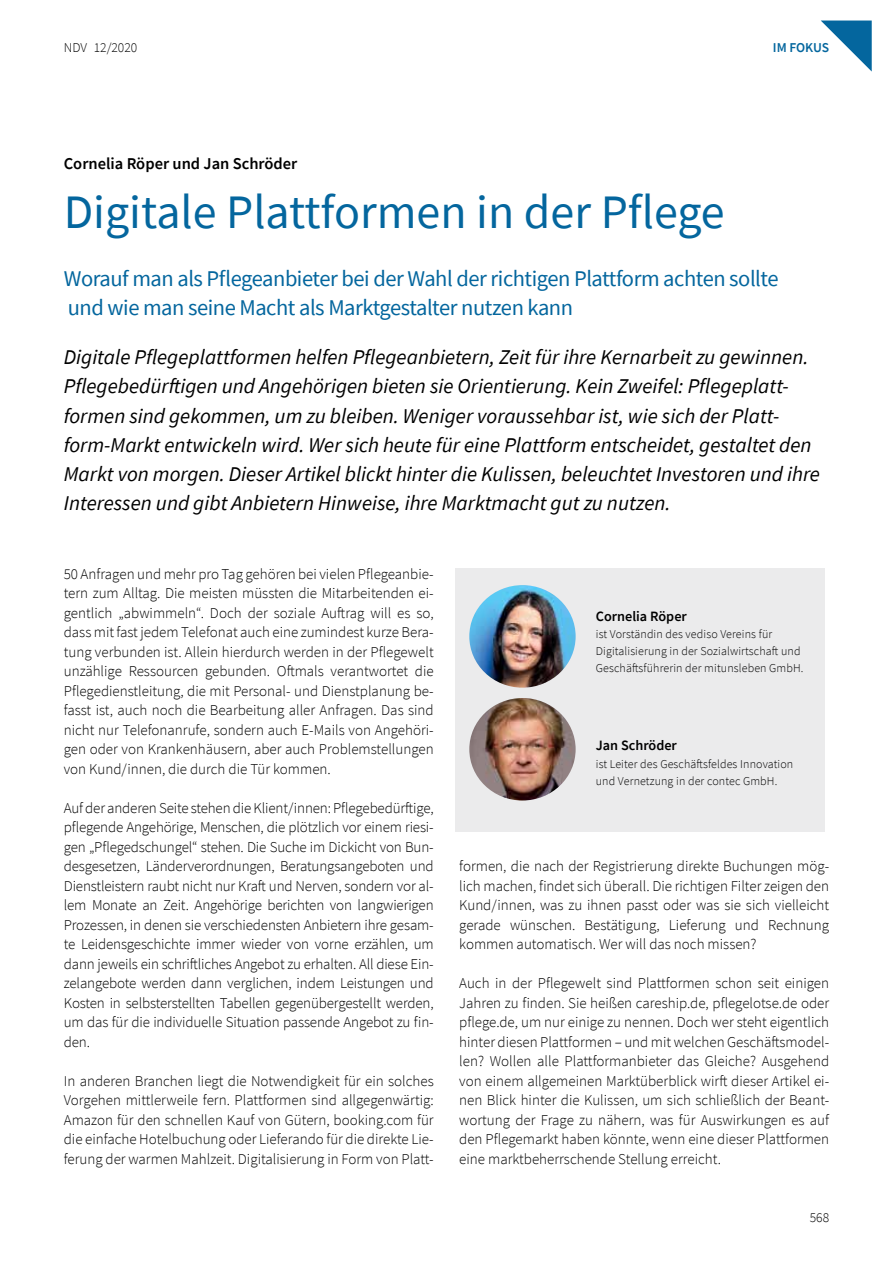
<style>
.page{position:relative;width:893px;height:1263px;background:#fff}
.page>*{position:absolute;margin:0;border:0;box-sizing:border-box;transform-origin:0 0}
.t1{font:48px "Source Sans Pro";color:#04669e}
.t2{font:22.5px/28.5px "Source Sans Pro";letter-spacing:-.02em;color:#04669e}
.t3{font:italic 21px/29.2px "Source Sans Pro";color:#000}
.t4{font:600 16.5px "Source Sans Pro";color:#000}
.t5{font:300 15px/19.5px "Source Sans Pro";color:#000;text-align:justify}
.t6{font:600 14.25px "Source Sans Pro";color:#000}
.t7{font:300 13.5px "Source Sans Pro";color:#000}
.t8{font:600 13.5px "Source Sans Pro";letter-spacing:-.01em;color:#04669e}
.t9{font:300 12px/17.2px "Source Sans Pro";letter-spacing:.01em;color:#000}
.s1{color:#fff}
</style>
<div class="page">
<svg style="left:821px;top:21px;width:51px;height:51px"></svg>
<div style="left:455px;top:568px;width:370px;height:263px;background:#ebebec"></div>
<img style="left:469px;top:585px;width:107px;height:103px">
<img style="left:469px;top:698px;width:107px;height:102px">
<p class="t7" style="left:64px;top:39px;width:75px">NDV 12/2020</p>
<p class="t8" style="left:773px;top:39px;width:58px">IM FOKUS</p>
<p class="t4" style="left:64px;top:153px;width:240px">Cornelia Röper und Jan Schröder<span class="s1">:</span></p>
<h1 class="t1" style="left:64px;top:181px;width:662px">Digitale Plattformen in der Pflege</h1>
<h2 class="t2" style="left:64px;top:264px;width:716px">Worauf man als Pflegeanbieter bei der Wahl der richtigen Plattform achten sollte und wie man seine Macht als Marktgestalter nutzen kann</h2>
<p class="t3" style="left:64px;top:342px;width:758px">Digitale Pflegeplattformen helfen Pflegeanbietern, Zeit für ihre Kernarbeit zu gewinnen.<br>Pflegebedürftigen und Angehörigen bieten sie Orientierung. Kein Zweifel: Pflegeplatt&shy;formen sind gekommen, um zu bleiben. Weniger voraussehbar ist, wie sich der Platt&shy;form-Markt entwickeln wird. Wer sich heute für eine Plattform entscheidet, gestaltet den Markt von morgen. Dieser Artikel blickt hinter die Kulissen, beleuchtet Investoren und ihre Interessen und gibt Anbietern Hinweise, ihre Marktmacht gut zu nutzen.</p>
<p class="t5" style="left:64px;top:564px;width:371px">50 Anfragen und mehr pro Tag gehören bei vielen Pflegeanbie&shy;tern zum Alltag. Die meisten müssten die Mitarbeitenden ei&shy;gentlich „abwimmeln“. Doch der soziale Auftrag will es so, dass mit fast jedem Telefonat auch eine zumindest kurze Bera&shy;tung verbunden ist. Allein hierdurch werden in der Pflegewelt unzählige Ressourcen gebunden. Oftmals verantwortet die Pflegedienstleitung, die mit Personal- und Dienstplanung be&shy;fasst ist, auch noch die Bearbeitung aller Anfragen. Das sind nicht nur Telefonanrufe, sondern auch E-Mails von Angehöri&shy;gen oder von Krankenhäusern, aber auch Problemstellungen von Kund/innen, die durch die Tür kommen.</p>
<p class="t5" style="left:64px;top:798px;width:371px">Auf der anderen Seite stehen die Klient/innen: Pflegebedürftige, pflegende Angehörige, Menschen, die plötzlich vor einem riesi&shy;gen „Pflegedschungel“ stehen. Die Suche im Dickicht von Bun&shy;desgesetzen, Länderverordnungen, Beratungsangeboten und Dienstleistern raubt nicht nur Kraft und Nerven, sondern vor al&shy;lem Monate an Zeit. Angehörige berichten von langwierigen Prozessen, in denen sie verschiedensten Anbietern ihre gesam&shy;te Leidensgeschichte immer wieder von vorne erzählen, um dann jeweils ein schriftliches Angebot zu erhalten. All diese Ein&shy;zelangebote werden dann verglichen, indem Leistungen und Kosten in selbsterstellten Tabellen gegenübergestellt werden, um das für die individuelle Situation passende Angebot zu fin&shy;den.</p>
<p class="t5" style="left:64px;top:1071px;width:371px">In anderen Branchen liegt die Notwendigkeit für ein solches Vorgehen mittlerweile fern. Plattformen sind allgegenwärtig:<br>Amazon für den schnellen Kauf von Gütern, booking.com für die einfache Hotelbuchung oder Lieferando für die direkte Lie&shy;ferung der warmen Mahlzeit. Digitalisierung in Form von Platt-</p>
<p class="t6" style="left:596px;top:606px;width:93px">Cornelia Röper</p>
<p class="t9" style="left:596px;top:625px;width:209px">ist Vorständin des vediso Vereins für<br>Digitalisierung in der Sozialwirtschaft und<br>Geschäftsführerin der mitunsleben GmbH.</p>
<p class="t6" style="left:596px;top:736px;width:83px">Jan Schröder</p>
<p class="t9" style="left:596px;top:755px;width:199px">ist Leiter des Geschäftsfeldes Innovation und Vernetzung in der contec GmbH.</p>
<p class="t5" style="left:459px;top:856px;width:371px">formen, die nach der Registrierung direkte Buchungen mög&shy;lich machen, findet sich überall. Die richtigen Filter zeigen den Kund/innen, was zu ihnen passt oder was sie sich vielleicht gerade wünschen. Bestätigung, Lieferung und Rechnung kommen automatisch. Wer will das noch missen?</p>
<p class="t5" style="left:459px;top:973px;width:371px">Auch in der Pflegewelt sind Plattformen schon seit einigen Jahren zu finden. Sie heißen careship.de, pflegelotse.de oder pflege.de, um nur einige zu nennen. Doch wer steht eigentlich hinter diesen Plattformen – und mit welchen Geschäftsmodel&shy;len? Wollen alle Plattformanbieter das Gleiche? Ausgehend von einem allgemeinen Marktüberblick wirft dieser Artikel ei&shy;nen Blick hinter die Kulissen, um sich schließlich der Beant&shy;wortung der Frage zu nähern, was für Auswirkungen es auf den Pflegemarkt haben könnte, wenn eine dieser Plattformen eine marktbeherrschende Stellung erreicht.</p>
<p class="t7" style="left:810px;top:1209px;width:21px">568</p>
</div>
